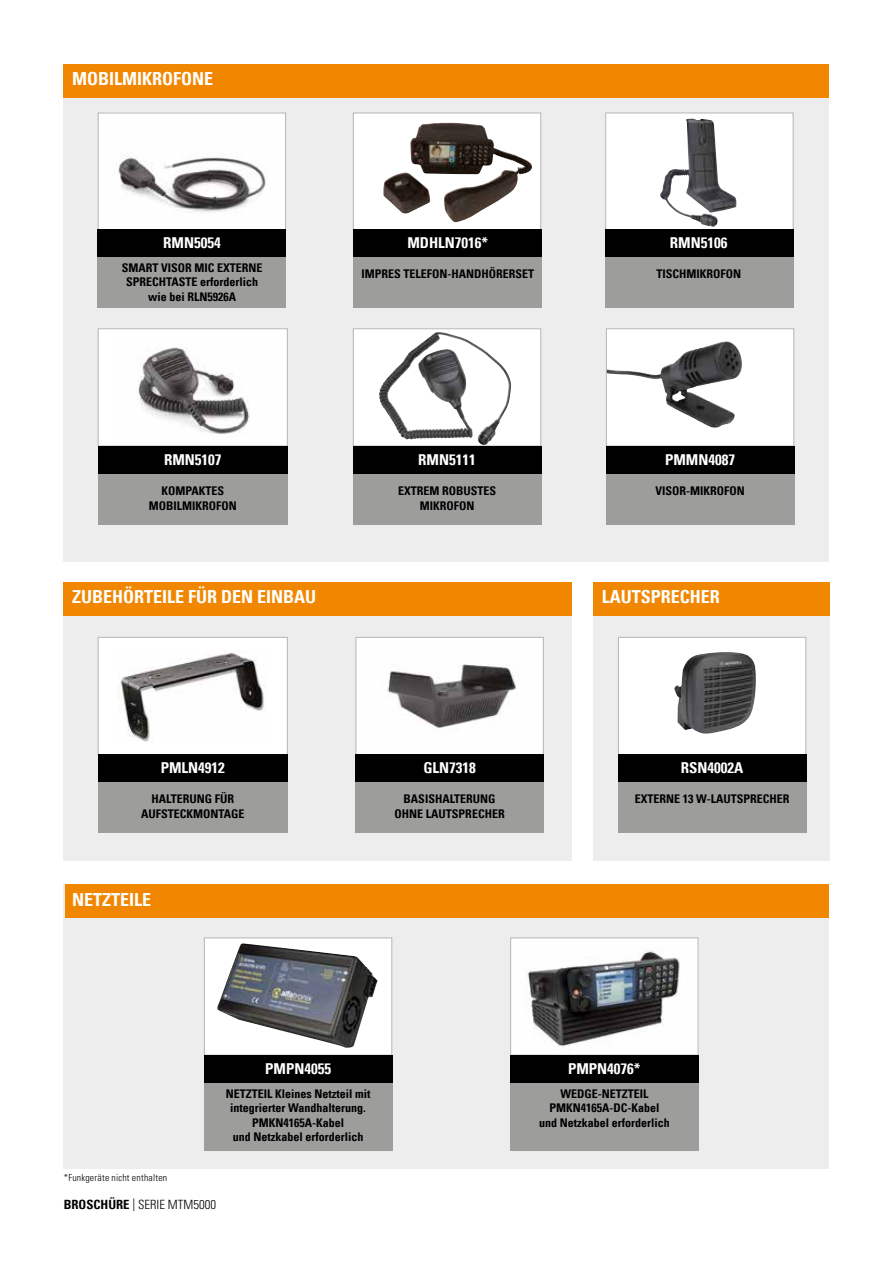
<style>
.page{position:relative;width:893px;height:1263px;background:#fff}
.page>*{position:absolute;margin:0;border:0;box-sizing:border-box;transform-origin:0 0}
.t1{font:700 condensed 18px "Univers LT";color:#fff}
.t2{font:700 condensed 15px "Univers LT";color:#fff}
.t3{font:300 condensed 12.75px "Univers";color:#000}
.t4{font:700 condensed 12px/14.4px "Univers LT";color:#000;text-align:center}
.t5{font:300 condensed 9.75px "Univers";letter-spacing:.02em;color:#000}
.s1{font-family:"Univers LT";font-weight:700}
</style>
<div class="page">
<div style="left:593px;top:585px;width:236px;height:275px;background:#ededed"></div>
<div style="left:64px;top:884px;width:765px;height:285px;background:#ededed"></div>
<div style="left:64px;top:585px;width:508px;height:275px;background:#ededed"></div>
<div style="left:64px;top:64px;width:765px;height:497px;background:#ededed"></div>
<div style="left:98px;top:113px;width:188px;height:117px;background:#fff"></div>
<img style="left:114px;top:155px;width:152px;height:58px">
<div style="left:98px;top:113px;width:188px;height:118px;border:1px solid #bab4b1"></div>
<svg style="left:355px;top:115px;width:184px;height:114px;background:#c2bfbd"></svg>
<img style="left:410px;top:123px;width:37px;height:41px">
<div style="left:353px;top:113px;width:188px;height:118px;border:1px solid #bab4b1"></div>
<div style="left:606px;top:113px;width:187px;height:117px;background:#fff"></div>
<img style="left:660px;top:119px;width:53px;height:108px">
<div style="left:605px;top:113px;width:188px;height:118px;border:1px solid #bab4b1"></div>
<div style="left:98px;top:329px;width:189px;height:117px;background:#fff"></div>
<img style="left:138px;top:347px;width:112px;height:87px">
<div style="left:98px;top:328px;width:190px;height:118px;border:1px solid #bab4b1"></div>
<svg style="left:355px;top:330px;width:184px;height:114px;background:#e1e1e1"></svg>
<img style="left:379px;top:332px;width:59px;height:94px">
<div style="left:353px;top:328px;width:188px;height:118px;border:1px solid #bab4b1"></div>
<div style="left:606px;top:329px;width:188px;height:117px;background:#fff"></div>
<img style="left:608px;top:341px;width:134px;height:87px">
<div style="left:606px;top:328px;width:188px;height:118px;border:1px solid #bab4b1"></div>
<div style="left:98px;top:637px;width:189px;height:117px;background:#fff"></div>
<img style="left:119px;top:651px;width:147px;height:91px">
<div style="left:98px;top:637px;width:190px;height:118px;border:1px solid #bab4b1"></div>
<div style="left:356px;top:637px;width:187px;height:117px;background:#fff"></div>
<img style="left:387px;top:664px;width:130px;height:64px">
<div style="left:356px;top:637px;width:188px;height:118px;border:1px solid #bab4b1"></div>
<div style="left:618px;top:637px;width:188px;height:117px;background:#fff"></div>
<img style="left:674px;top:652px;width:82px;height:82px">
<div style="left:618px;top:637px;width:188px;height:118px;border:1px solid #bab4b1"></div>
<div style="left:204px;top:938px;width:188px;height:117px;background:#fff"></div>
<img style="left:217px;top:943px;width:160px;height:105px">
<div style="left:204px;top:937px;width:188px;height:118px;border:1px solid #bab4b1"></div>
<div style="left:511px;top:938px;width:187px;height:117px;background:#fff"></div>
<img style="left:525px;top:950px;width:155px;height:97px">
<div style="left:510px;top:937px;width:188px;height:118px;border:1px solid #bab4b1"></div>
<div style="left:64px;top:64px;width:765px;height:33px;background:#f18700"></div>
<div style="left:98px;top:256px;width:188px;height:52px;background:#9d9d9c"></div>
<div style="left:353px;top:256px;width:188px;height:52px;background:#9d9d9c"></div>
<div style="left:605px;top:256px;width:188px;height:52px;background:#9d9d9c"></div>
<div style="left:353px;top:473px;width:188px;height:51px;background:#9d9d9c"></div>
<div style="left:606px;top:473px;width:188px;height:51px;background:#9d9d9c"></div>
<div style="left:98px;top:781px;width:190px;height:51px;background:#9d9d9c"></div>
<div style="left:64px;top:582px;width:508px;height:34px;background:#f18700"></div>
<div style="left:356px;top:781px;width:188px;height:51px;background:#9d9d9c"></div>
<div style="left:65px;top:884px;width:764px;height:34px;background:#f18700"></div>
<div style="left:204px;top:1082px;width:188px;height:68px;background:#9d9d9c"></div>
<div style="left:510px;top:1082px;width:188px;height:68px;background:#9d9d9c"></div>
<div style="left:618px;top:781px;width:188px;height:51px;background:#9d9d9c"></div>
<div style="left:98px;top:473px;width:190px;height:51px;background:#9d9d9c"></div>
<div style="left:593px;top:582px;width:236px;height:34px;background:#f18700"></div>
<div style="left:98px;top:754px;width:190px;height:27px;background:#000"></div>
<div style="left:356px;top:754px;width:188px;height:27px;background:#000"></div>
<div style="left:618px;top:754px;width:188px;height:27px;background:#000"></div>
<div style="left:98px;top:229px;width:188px;height:27px;background:#000"></div>
<div style="left:353px;top:229px;width:188px;height:27px;background:#000"></div>
<div style="left:605px;top:229px;width:188px;height:27px;background:#000"></div>
<div style="left:98px;top:446px;width:190px;height:27px;background:#000"></div>
<div style="left:353px;top:446px;width:188px;height:27px;background:#000"></div>
<div style="left:606px;top:446px;width:188px;height:27px;background:#000"></div>
<div style="left:204px;top:1055px;width:188px;height:27px;background:#000"></div>
<div style="left:510px;top:1055px;width:188px;height:27px;background:#000"></div>
<h1 class="t1" style="left:72px;top:68px;width:142px">MOBILMIKROFONE</h1>
<p class="t2" style="left:163px;top:234px;width:59px">RMN5054</p>
<p class="t4" style="left:122px;top:261px;width:142px">SMART VISOR MIC EXTERNE<br>SPRECHTASTE erforderlich wie bei RLN5926A</p>
<p class="t2" style="left:407px;top:234px;width:82px">MDHLN7016*</p>
<p class="t4" style="left:361px;top:267px;width:174px">IMPRES TELEFON-HANDHÖRERSET</p>
<p class="t2" style="left:164px;top:450px;width:59px">RMN5107</p>
<p class="t4" style="left:149px;top:484px;width:89px">KOMPAKTES<br>MOBILMIKROFON</p>
<h1 class="t1" style="left:72px;top:586px;width:245px">ZUBEHÖRTEILE FÜR DEN EINBAU</h1>
<p class="t2" style="left:418px;top:450px;width:59px">RMN5111</p>
<p class="t4" style="left:398px;top:484px;width:100px">EXTREM ROBUSTES<br>MIKROFON</p>
<p class="t2" style="left:161px;top:758px;width:66px">PMLN4912</p>
<p class="t4" style="left:141px;top:792px;width:105px">HALTERUNG FÜR<br>AUFSTECKMONTAGE</p>
<h1 class="t1" style="left:72px;top:888px;width:81px">NETZTEILE</h1>
<p class="t2" style="left:423px;top:758px;width:54px">GLN7318</p>
<p class="t4" style="left:395px;top:792px;width:112px">BASISHALTERUNG<br>OHNE LAUTSPRECHER</p>
<p class="t2" style="left:670px;top:234px;width:59px">RMN5106</p>
<p class="t4" style="left:656px;top:267px;width:86px">TISCHMIKROFON</p>
<p class="t2" style="left:665px;top:450px;width:71px">PMMN4087</p>
<p class="t4" style="left:655px;top:484px;width:91px">VISOR-MIKROFON</p>
<h1 class="t1" style="left:602px;top:586px;width:120px">LAUTSPRECHER</h1>
<p class="t2" style="left:681px;top:758px;width:64px">RSN4002A</p>
<p class="t4" style="left:635px;top:792px;width:156px">EXTERNE 13 W-LAUTSPRECHER</p>
<p class="t2" style="left:265px;top:1059px;width:67px">PMPN4055</p>
<p class="t4" style="left:226px;top:1086px;width:146px">NETZTEIL Kleines Netzteil mit integrierter Wandhalterung.<br>PMKN4165A-Kabel<br>und Netzkabel erforderlich</p>
<p class="t5" style="left:64px;top:1172px;width:105px">*Funkgeräte nicht enthalten</p>
<p class="t3" style="left:64px;top:1197px;width:154px"><span class="s1">BROSCHÜRE</span> | SERIE MTM5000</p>
<p class="t2" style="left:568px;top:1059px;width:74px">PMPN4076*</p>
<p class="t4" style="left:539px;top:1086px;width:132px">WEDGE-NETZTEIL<br>PMKN4165A-DC-Kabel und Netzkabel erforderlich</p>
</div>
